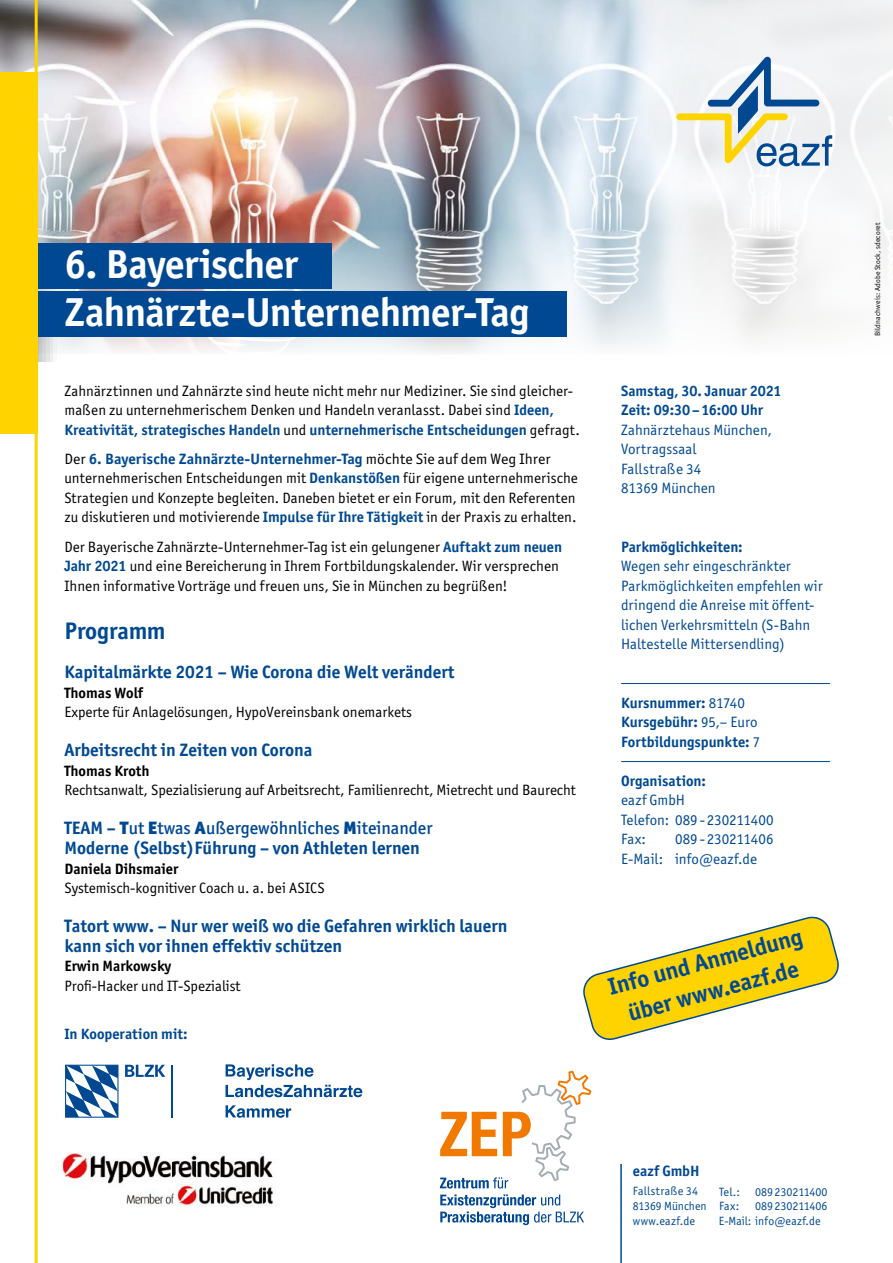
<style>
.page{position:relative;width:893px;height:1263px;background:#fff}
.page>*{position:absolute;margin:0;border:0;box-sizing:border-box;transform-origin:0 0}
.t1{font:700 40.5px/47.5px "Officina San ITC";letter-spacing:-.015em;color:#fff}
.t2{font:700 24px/30px "Officina San ITC";letter-spacing:-.005em;color:#004992;text-align:center}
.t3{font:700 18px/19.5px "Officina San ITC";color:#004992}
.t4{font:15px/19.5px "Officina San ITC";color:#000}
.t5{font:15px/19.5px "Officina San ITC";color:#000;scale:1.04 1}
.t6{font:15px/19.5px "Officina San ITC";letter-spacing:.01em;color:#004992}
.t7{font:700 15px/19.5px "Officina San ITC";color:#004992}
.t8{font:700 15px "Officina San ITC";color:#000}
.t9{font:12px/14.7px "Officina San ITC";color:#004992}
.t10{font:7.5px "Officina San ITC";letter-spacing:.025em;color:#000}
.s1{font-weight:700;color:#004992}
.s2{font-weight:900}
.s3{font-weight:500}
.s4{font-weight:400}
</style>
<div class="page">
<svg style="left:583px;top:916px;width:256px;height:124px"></svg>
<img style="left:0;top:0;width:893px;height:227px">
<svg style="left:676px;top:57px;width:156px;height:109px"></svg>
<hr style="left:620px;top:1164px;width:2px;height:99px;background:#004992">
<hr style="left:621px;top:683px;width:209px;height:1px;background:#004992">
<hr style="left:621px;top:761px;width:209px;height:1px;background:#004992">
<svg style="left:38px;top:227px;width:855px;height:135px"></svg>
<div style="left:38px;top:244px;width:294px;height:45px;background:#004992"></div>
<div style="left:38px;top:291px;width:528px;height:45px;background:#004992"></div>
<img style="left:60px;top:1152px;width:216px;height:56px">
<hr style="left:35px;top:0;width:3px;height:1263px;background:#ffd300">
<div style="left:0;top:73px;width:37px;height:361px;background:#ffd300"></div>
<hr style="left:172px;top:1064px;width:1px;height:53px;background:#004992">
<svg style="left:125px;top:1064px;width:40px;height:13px"></svg>
<div style="left:64px;top:1064px;width:55px;height:55px;border:1px solid #fff"></div>
<svg style="left:65px;top:1064px;width:53px;height:54px"></svg>
<svg style="left:226px;top:1064px;width:136px;height:33px"></svg>
<svg style="left:226px;top:1105px;width:65px;height:13px"></svg>
<svg style="left:440px;top:1194px;width:144px;height:31px"></svg>
<svg style="left:440px;top:1071px;width:151px;height:117px"></svg>
<h1 class="t1" style="left:64px;top:240px;width:467px">6. Bayerischer<br>Zahnärzte-Unternehmer-Tag</h1>
<p class="t4" style="left:64px;top:381px;width:517px">Zahnärztinnen und Zahnärzte sind heute nicht mehr nur Mediziner. Sie sind gleicher&shy;maßen zu unternehmerischem Denken und Handeln veranlasst. Dabei sind <span class="s1">Ideen,<br>Kreativität, strategisches Handeln</span> und <span class="s1">unternehmerische Entscheidungen</span> gefragt.</p>
<p class="t5" style="left:64px;top:449px;width:495px">Der <span class="s1">6. Bayerische Zahnärzte-Unternehmer-Tag</span> möchte Sie auf dem Weg Ihrer unternehmerischen Entscheidungen mit <span class="s1">Denkanstößen</span> für eigene unternehmerische Strategien und Konzepte begleiten. Daneben bietet er ein Forum, mit den Referenten zu diskutieren und motivierende <span class="s1">Impulse für Ihre Tätigkeit</span> in der Praxis zu erhalten.</p>
<p class="t4" style="left:64px;top:537px;width:499px">Der Bayerische Zahnärzte-Unternehmer-Tag ist ein gelungener <span class="s1">Auftakt zum neuen<br>Jahr 2021</span> und eine Bereicherung in Ihrem Fortbildungskalender. Wir versprechen<br>Ihnen informative Vorträge und freuen uns, Sie in München zu begrüßen!</p>
<h2 class="t2" style="left:64px;top:616px;width:103px">Programm</h2>
<p class="t3" style="left:64px;top:662px;width:391px">Kapitalmärkte 2021 – Wie Corona die Welt verändert</p>
<p class="t8" style="left:64px;top:683px;width:80px">Thomas Wolf</p>
<p class="t4" style="left:64px;top:702px;width:349px">Experte für Anlagelösungen, HypoVereinsbank onemarkets</p>
<p class="t3" style="left:64px;top:740px;width:250px">Arbeitsrecht in Zeiten von Corona</p>
<p class="t8" style="left:64px;top:761px;width:87px">Thomas Kroth</p>
<p class="t4" style="left:64px;top:780px;width:513px">Rechtsanwalt, Spezialisierung auf Arbeitsrecht, Familienrecht, Mietrecht und Baurecht</p>
<p class="t3" style="left:64px;top:818px;width:370px">TEAM – <span class="s2">T</span><span class="s3">ut</span> <span class="s2">E</span><span class="s3">twas</span> <span class="s2">A</span><span class="s3">ußergewöhnliches</span> <span class="s2">M</span><span class="s3">iteinander<br></span>Moderne (Selbst)Führung – von Athleten lernen</p>
<p class="t8" style="left:64px;top:859px;width:115px">Daniela Dihsmaier</p>
<p class="t4" style="left:64px;top:878px;width:262px">Systemisch-kognitiver Coach u. a. bei ASICS</p>
<p class="t3" style="left:64px;top:916px;width:445px">Tatort www. – Nur wer weiß wo die Gefahren wirklich lauern kann sich vor ihnen effektiv schützen</p>
<p class="t8" style="left:64px;top:956px;width:108px">Erwin Markowsky</p>
<p class="t4" style="left:64px;top:975px;width:178px">Profi-Hacker und IT-Spezialist</p>
<p class="t7" style="left:64px;top:1024px;width:125px">In Kooperation mit:</p>
<p class="t7" style="left:621px;top:381px;width:162px">Samstag, 30. Januar 2021<br>Zeit: 09:30–16:00 Uhr</p>
<p class="t6" style="left:621px;top:420px;width:152px">Zahnärztehaus München,<br>Vortragssaal<br>Fallstraße 34<br>81369 München</p>
<p class="t7" style="left:621px;top:537px;width:123px">Parkmöglichkeiten:</p>
<p class="t6" style="left:621px;top:556px;width:203px">Wegen sehr eingeschränkter<br>Parkmöglichkeiten empfehlen wir dringend die Anreise mit öffent&shy;lichen Verkehrsmitteln (S-Bahn<br>Haltestelle Mittersendling)</p>
<p class="t7" style="left:621px;top:693px;width:141px">Kursnummer: <span class="s4">81740<br></span>Kursgebühr: <span class="s4">95,– Euro<br></span>Fortbildungspunkte: <span class="s4">7</span></p>
<p class="t7" style="left:621px;top:771px;width:86px">Organisation:</p>
<p class="t6" style="left:621px;top:790px;width:154px">eazf GmbH<br>Telefon: 089 - 230211400<br>Fax:</p>
<p class="t6" style="left:621px;top:829px;width:154px;text-indent:54px">089 - 230211406<br>E-Mail: info@eazf.de</p>
<h2 class="t2" style="left:605px;top:973px;width:201px;rotate:-15deg">Info und Anmeldung über www.eazf.de</h2>
<p class="t10" style="left:873px;top:336px;width:116px;rotate:-90deg">Bildnachweis: Adobe Stock, sdecoret</p>
<p class="t7" style="left:633px;top:1161px;width:68px">eazf GmbH</p>
<p class="t9" style="left:633px;top:1184px;width:75px">Fallstraße 34<br>81369 München www.eazf.de</p>
<p class="t9" style="left:719px;top:1184px;width:22px">Tel.:</p>
<p class="t9" style="left:755px;top:1184px;width:74px">089230211400</p>
<p class="t9" style="left:719px;top:1199px;width:22px">Fax:</p>
<p class="t9" style="left:719px;top:1199px;width:110px;text-indent:36px">089230211406<br>E-Mail: info@eazf.de</p>
</div>
